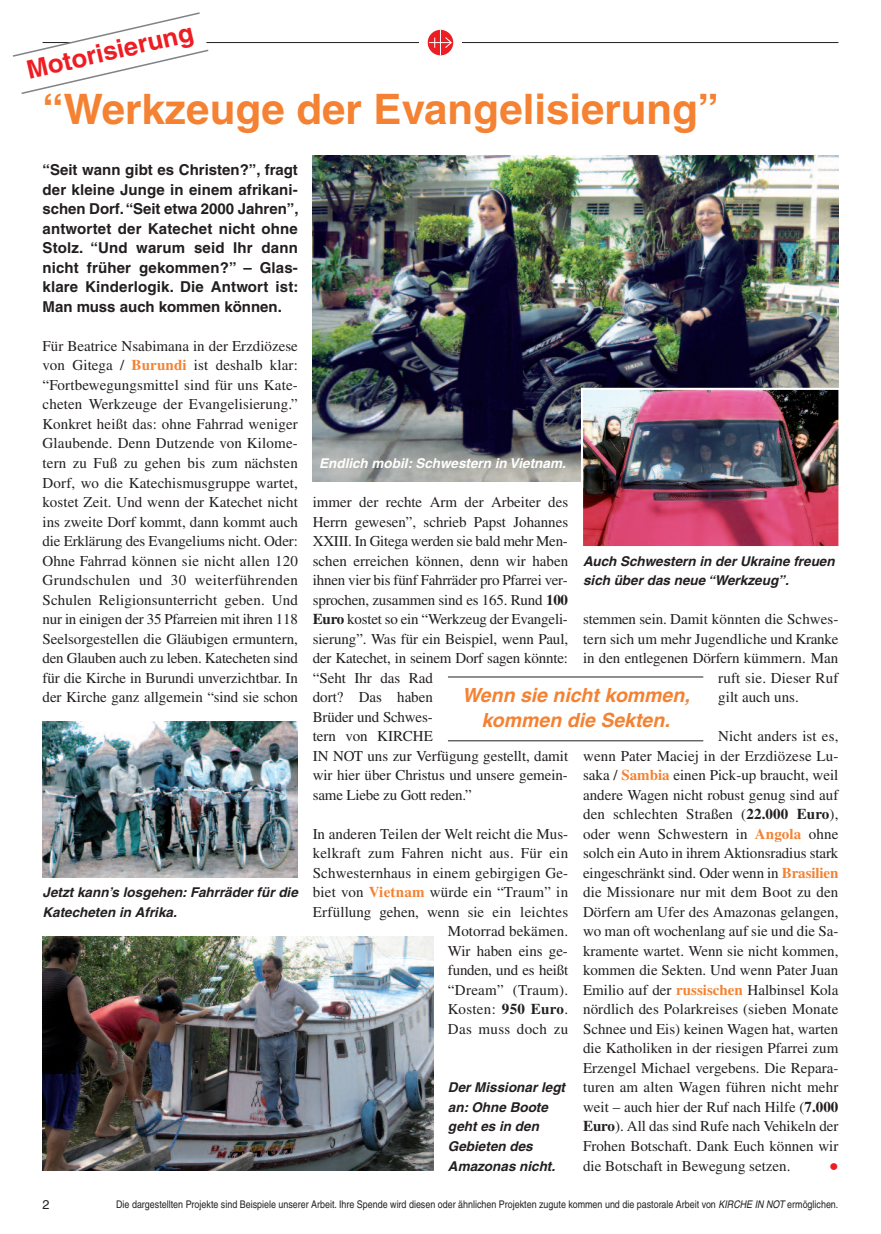
<style>
.page{position:relative;width:881px;height:1234px;background:#fff}
.page>*{position:absolute;margin:0;border:0;box-sizing:border-box;transform-origin:0 0}
.t1{font:700 42px "Helvetica";color:#f48232}
.t2{font:700 25.5px "Helvetica";color:#ee1d23}
.t3{font:25.5px "Times";color:#ee1d23}
.t4{font:italic 700 19.5px/25.5px "Helvetica";color:#f48232;text-align:center}
.t5{font:15px/19.5px "Times";letter-spacing:-.005em;color:#231f20;text-align:justify}
.t6{font:700 15px/19.5px "Helvetica";letter-spacing:.01em;color:#231f20;text-align:justify}
.t7{font:italic 700 13.5px/19.5px "Helvetica";color:#231f20}
.t8{font:italic 700 13.5px "Helvetica";color:#fff}
.t9{font:12.75px "Helvetica";color:#231f20}
.t10{font:10.5px "Helvetica";color:#231f20;scale:.85 1}
.s1{font-weight:700;color:#f48232}
.s2{font-weight:700}
.s3{font-style:italic}
</style>
<div class="page">
<hr style="left:43px;top:42px;width:795px;height:1px;background:#231f20">
<div style="left:419px;top:21px;width:42px;height:43px;background:#fff"></div>
<svg style="left:427px;top:30px;width:26px;height:25px"></svg>
<svg style="left:429px;top:30px;width:23px;height:25px"></svg>
<svg style="left:13px;top:12px;width:197px;height:82px"></svg>
<img style="left:313px;top:156px;width:525px;height:325px">
<hr style="left:448px;top:676px;width:255px;height:1px;background:#231f20">
<hr style="left:448px;top:740px;width:255px;height:1px;background:#231f20">
<img style="left:583px;top:391px;width:254px;height:154px">
<div style="left:580px;top:388px;width:260px;height:160px;border:2px solid #fff"></div>
<img style="left:43px;top:936px;width:390px;height:233px">
<img style="left:43px;top:721px;width:255px;height:156px">
<h2 class="t2" style="left:25px;top:61px;width:172px;rotate:-13deg">Motorisierung</h2>
<h1 class="t1" style="left:43px;top:94px;width:677px">“Werkzeuge der Evangelisierung”</h1>
<p class="t6" style="left:43px;top:162px;width:257px">“Seit wann gibt es Christen?”, fragt der kleine Junge in einem afrikani&shy;schen Dorf.“Seit etwa 2000 Jahren”, antwortet der Katechet nicht ohne Stolz. “Und warum seid Ihr dann nicht früher gekommen?” – Glas&shy;klare Kinderlogik. Die Antwort ist:<br>Man muss auch kommen können.</p>
<p class="t5" style="left:43px;top:337px;width:257px">Für Beatrice Nsabimana in der Erzdiözese von Gitega / <span class="s1">Burundi</span> ist deshalb klar: “Fortbewegungsmittel sind für uns Kate&shy;cheten Werkzeuge der Evangelisierung.” Konkret heißt das: ohne Fahrrad weniger Glaubende. Denn Dutzende von Kilome&shy;tern zu Fuß zu gehen bis zum nächsten Dorf, wo die Katechismusgruppe wartet, kostet Zeit. Und wenn der Katechet nicht ins zweite Dorf kommt, dann kommt auch die Erklärung des Evangeliums nicht. Oder:<br>Ohne Fahrrad können sie nicht allen 120<br>Grundschulen und 30 weiterführenden Schulen Religionsunterricht geben. Und nur in einigen der 35 Pfarreien mit ihren 118<br>Seelsorgestellen die Gläubigen ermuntern, den Glauben auch zu leben. Katecheten sind für die Kirche in Burundi unverzichtbar. In der Kirche ganz allgemein “sind sie schon</p>
<p class="t8" style="left:319px;top:458px;width:248px">Endlich mobil: Schwestern in Vietnam.</p>
<p class="t5" style="left:313px;top:493px;width:257px;text-align:left">immer der rechte Arm der Arbeiter des Herrn gewesen”, schrieb Papst Johannes XXIII. In Gitega werden sie bald mehr Men&shy;schen erreichen können, denn wir haben ihnen vier bis fünf Fahrräder pro Pfarrei ver&shy;sprochen, zusammen sind es 165. Rund <span class="s2">100<br>Euro</span> kostet so ein “Werkzeug der Evangeli&shy;sierung”. Was für ein Beispiel, wenn Paul, der Katechet, in seinem Dorf sagen könnte: “Seht Ihr das Rad<br>dort? Das haben<br>Brüder und Schwes-<br>tern von KIRCHE<br>IN NOT uns zur Verfügung gestellt, damit wir hier über Christus und unsere gemein&shy;same Liebe zu Gott reden.”</p>
<p class="t5" style="left:313px;top:825px;width:257px;text-align:right">In anderen Teilen der Welt reicht die Mus&shy;kelkraft zum Fahren nicht aus. Für ein<br>Schwesternhaus in einem gebirgigen Ge&shy;biet von <span class="s1">Vietnam</span> würde ein “Traum” in<br>Erfüllung gehen, wenn sie ein leichtes<br>Motorrad bekämen.<br>Wir haben eins ge-<br>funden, und es heißt<br>“Dream” (Traum).<br>Kosten: <span class="s2">950 Euro</span>.<br>Das muss doch zu</p>
<p class="t7" style="left:583px;top:552px;width:253px">Auch Schwestern in der Ukraine freuen sich über das neue “Werkzeug”.</p>
<p class="t5" style="left:583px;top:610px;width:257px">stemmen sein. Damit könnten die Schwes-</p>
<p class="t5" style="left:583px;top:630px;width:257px">tern sich um mehr Jugendliche und Kranke</p>
<p class="t5" style="left:583px;top:649px;width:257px">in den entlegenen Dörfern kümmern. Man</p>
<p class="t5" style="left:718px;top:669px;width:121px">ruft sie. Dieser Ruf</p>
<p class="t5" style="left:718px;top:688px;width:82px">gilt auch uns.</p>
<p class="t5" style="left:583px;top:727px;width:257px;text-indent:135px">Nicht anders ist es, wenn Pater Maciej in der Erzdiözese Lu&shy;saka / <span class="s1">Sambia</span> einen Pick-up braucht, weil andere Wagen nicht robust genug sind auf den schlechten Straßen (<span class="s2">22.000 Euro</span>), oder wenn Schwestern in <span class="s1">Angola</span> ohne solch ein Auto in ihrem Aktionsradius stark eingeschränkt sind. Oder wenn in <span class="s1">Brasilien </span>die Missionare nur mit dem Boot zu den Dörfern am Ufer des Amazonas gelangen, wo man oft wochenlang auf sie und die Sa&shy;kramente wartet. Wenn sie nicht kommen, kommen die Sekten. Und wenn Pater Juan Emilio auf der <span class="s1">russischen</span> Halbinsel Kola nördlich des Polarkreises (sieben Monate Schnee und Eis) keinen Wagen hat, warten die Katholiken in der riesigen Pfarrei zum Erzengel Michael vergebens. Die Repara&shy;turen am alten Wagen führen nicht mehr weit – auch hier der Ruf nach Hilfe (<span class="s2">7.000<br>Euro</span>). All das sind Rufe nach Vehikeln der Frohen Botschaft. Dank Euch können wir die Botschaft in Bewegung setzen.</p>
<h3 class="t4" style="left:462px;top:684px;width:229px">Wenn sie nicht kommen, kommen die Sekten.</h3>
<p class="t7" style="left:43px;top:883px;width:257px">Jetzt kann’s losgehen: Fahrräder für die<br>Katecheten in Afrika.</p>
<p class="t7" style="left:448px;top:1078px;width:119px">Der Missionar legt an: Ohne Boote geht es in den<br>Gebieten des<br>Amazonas nicht.</p>
<h2 class="t3" style="left:829px;top:1157px;width:10px">•</h2>
<p class="t9" style="left:43px;top:1198px;width:9px">2</p>
<p class="t10" style="left:116px;top:1200px;width:850px">Die dargestellten Projekte sind Beispiele unserer Arbeit. Ihre Spende wird diesen oder ähnlichen Projekten zugute kommen und die pastorale Arbeit von <span class="s3">KIRCHE IN NOT</span> ermöglichen.</p>
</div>
